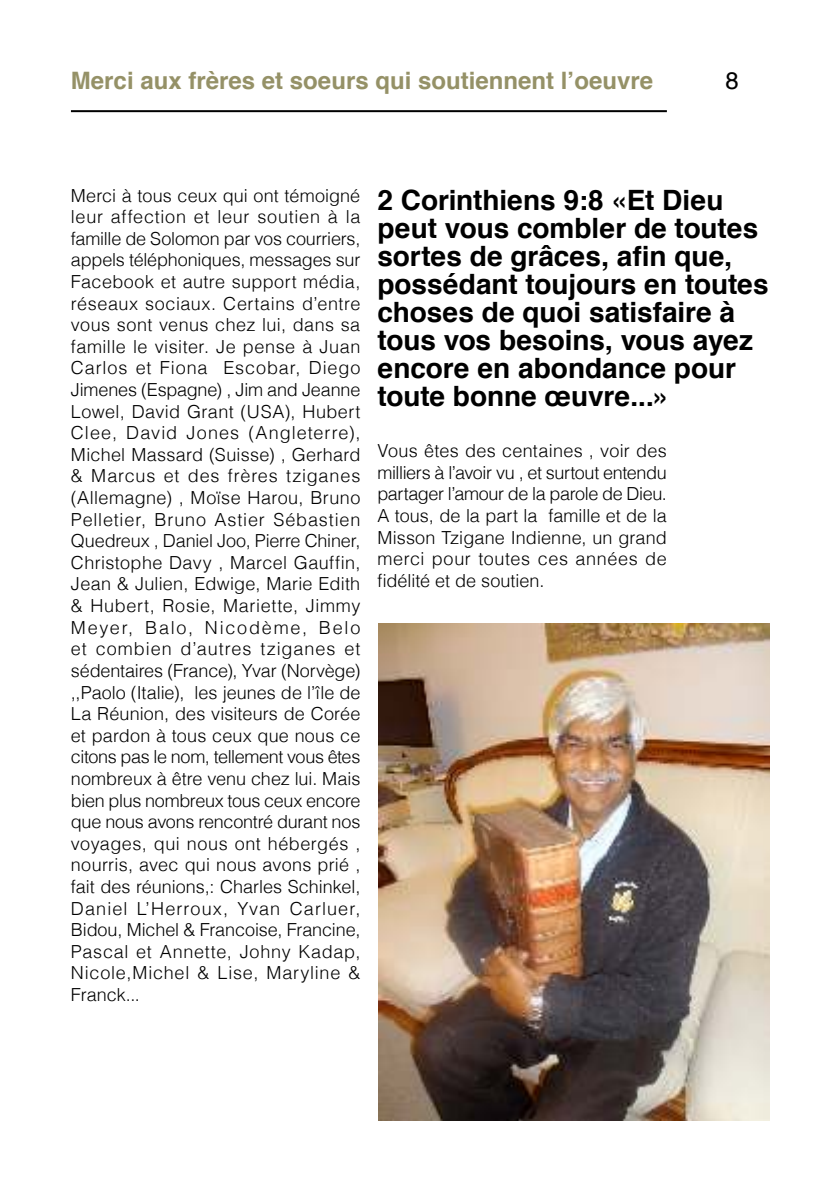
<style>
.page{position:relative;width:840px;height:1191px;background:#fff}
.page>*{position:absolute;margin:0;border:0;box-sizing:border-box;transform-origin:0 0}
.t1{font:700 28px/28px "Helvetica";letter-spacing:-.005em;color:#000}
.t2{font:700 24px "Helvetica";color:#959167}
.t3{font:24px "Helvetica";color:#000}
.t4{font:300 18px/21.6px "Helvetica";letter-spacing:.035em;color:#000;text-align:justify}
</style>
<div class="page">
<hr style="left:71px;top:110px;width:595px;height:2px;background:#000">
<img style="left:378px;top:624px;width:390px;height:496px">
<h2 class="t2" style="left:71px;top:61px;width:583px">Merci aux frères et soeurs qui soutiennent l’oeuvre</h2>
<h2 class="t3" style="left:725px;top:67px;width:15px">8</h2>
<p class="t4" style="left:71px;top:184px;width:291px">Merci à tous ceux qui ont témoigné leur affection et leur soutien à la famille de Solomon par vos courriers, appels téléphoniques, messages sur Facebook et autre support média, réseaux sociaux. Certains d’entre vous sont venus chez lui, dans sa famille le visiter. Je pense à Juan Carlos et Fiona Escobar, Diego Jimenes (Espagne) , Jim and Jeanne Lowel, David Grant (USA), Hubert Clee, David Jones (Angleterre), Michel Massard (Suisse) , Gerhard &amp; Marcus et des frères tziganes (Allemagne) , Moïse Harou, Bruno Pelletier, Bruno Astier Sébastien Quedreux , Daniel Joo, Pierre Chiner, Christophe Davy , Marcel Gauffin, Jean &amp; Julien, Edwige, Marie Edith &amp; Hubert, Rosie, Mariette, Jimmy Meyer, Balo, Nicodème, Belo et combien d’autres tziganes et sédentaires (France), Yvar (Norvège) ,,Paolo (Italie), les jeunes de l’île de La Réunion, des visiteurs de Corée et pardon à tous ceux que nous ce citons pas le nom, tellement vous êtes nombreux à être venu chez lui. Mais bien plus nombreux tous ceux encore que nous avons rencontré durant nos voyages, qui nous ont hébergés , nourris, avec qui nous avons prié , fait des réunions,: Charles Schinkel, Daniel L’Herroux, Yvan Carluer, Bidou, Michel &amp; Francoise, Francine, Pascal et Annette, Johny Kadap, Nicole,Michel &amp; Lise, Maryline &amp; Franck...</p>
<h1 class="t1" style="left:377px;top:186px;width:392px">2 Corinthiens 9:8 «Et Dieu peut vous combler de toutes sortes de grâces, afin que, possédant toujours en toutes choses de quoi satisfaire à tous vos besoins, vous ayez encore en abondance pour toute bonne œuvre...»</h1>
<p class="t4" style="left:377px;top:440px;width:291px">Vous êtes des centaines , voir des milliers à l’avoir vu , et surtout entendu partager l’amour de la parole de Dieu.<br>A tous, de la part la famille et de la Misson Tzigane Indienne, un grand merci pour toutes ces années de fidélité et de soutien.</p>
</div>
